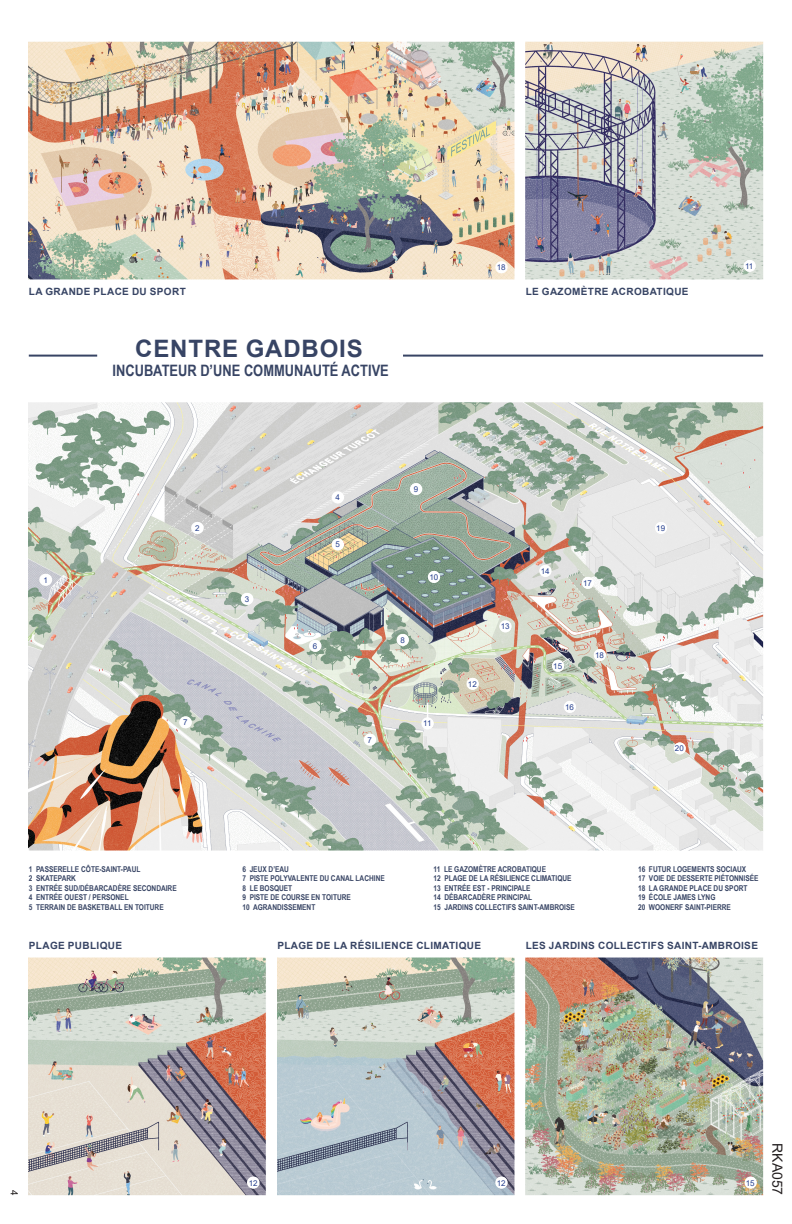
<style>
.page{position:relative;width:792px;height:1224px;background:#fff}
.page>*{position:absolute;margin:0;border:0;box-sizing:border-box;transform-origin:0 0}
.t1{font:700 24px "Arial";letter-spacing:.035em;color:#374464}
.t2{font:700 15.7px "Arial Narrow";color:#374464}
.t3{font:14px "Arial";color:#231f20}
.t4{font:700 10px "Arial";letter-spacing:.035em;color:#374464}
.t5{font:10px "Arial";color:#231f20}
.t6{font:italic 700 8.2px "Arial";color:#fff;scale:.94 1}
.t7{font:700 8px/9.6px "Arial Narrow";color:#374464}
.t8{font:8px "Arial";color:#253f8e}
</style>
<div class="page">
<hr style="left:403px;top:355px;width:360px;height:2px;background:#374464">
<hr style="left:29px;top:355px;width:68px;height:2px;background:#374464">
<img style="left:29px;top:42px;width:486px;height:237px">
<img style="left:526px;top:42px;width:237px;height:237px">
<img style="left:29px;top:402px;width:734px;height:448px">
<img style="left:29px;top:958px;width:237px;height:237px">
<img style="left:277px;top:958px;width:238px;height:237px">
<img style="left:526px;top:958px;width:237px;height:237px">
<div style="left:655px;top:522px;width:12px;height:12px;background:#fff;border-radius:50%"></div>
<div style="left:582px;top:577px;width:12px;height:12px;background:#fff;border-radius:50%"></div>
<div style="left:674px;top:743px;width:12px;height:11px;background:#fff;border-radius:50%"></div>
<div style="left:364px;top:734px;width:12px;height:12px;background:#fff;border-radius:50%"></div>
<div style="left:310px;top:640px;width:11px;height:12px;background:#fff;border-radius:50%"></div>
<div style="left:428px;top:571px;width:12px;height:12px;background:#fff;border-radius:50%"></div>
<div style="left:540px;top:565px;width:12px;height:12px;background:#fff;border-radius:50%"></div>
<div style="left:410px;top:483px;width:12px;height:12px;background:#fff;border-radius:50%"></div>
<div style="left:332px;top:539px;width:12px;height:11px;background:#fff;border-radius:50%"></div>
<div style="left:500px;top:620px;width:12px;height:12px;background:#fff;border-radius:50%"></div>
<div style="left:594px;top:649px;width:12px;height:12px;background:#fff;border-radius:50%"></div>
<div style="left:496px;top:261px;width:12px;height:12px;background:#fff;border-radius:50%"></div>
<div style="left:564px;top:701px;width:12px;height:12px;background:#fff;border-radius:50%"></div>
<div style="left:397px;top:634px;width:12px;height:12px;background:#fff;border-radius:50%"></div>
<div style="left:242px;top:593px;width:11px;height:12px;background:#fff;border-radius:50%"></div>
<div style="left:192px;top:522px;width:12px;height:12px;background:#fff;border-radius:50%"></div>
<div style="left:40px;top:574px;width:12px;height:12px;background:#fff;border-radius:50%"></div>
<div style="left:180px;top:716px;width:12px;height:12px;background:#fff;border-radius:50%"></div>
<div style="left:467px;top:678px;width:12px;height:12px;background:#fff;border-radius:50%"></div>
<div style="left:248px;top:1177px;width:12px;height:12px;background:#fff;border-radius:50%"></div>
<div style="left:496px;top:1177px;width:12px;height:12px;background:#fff;border-radius:50%"></div>
<div style="left:422px;top:717px;width:12px;height:12px;background:#fff;border-radius:50%"></div>
<div style="left:744px;top:260px;width:12px;height:12px;background:#fff;border-radius:50%"></div>
<div style="left:552px;top:660px;width:12px;height:12px;background:#fff;border-radius:50%"></div>
<div style="left:745px;top:1177px;width:12px;height:12px;background:#fff;border-radius:50%"></div>
<div style="left:332px;top:491px;width:12px;height:12px;background:#fff;border-radius:50%"></div>
<svg style="left:427px;top:703px;width:1px;height:14px"></svg>
<svg style="left:187px;top:679px;width:95px;height:63px;background:#c1c6c9"></svg>
<p class="t4" style="left:29px;top:286px;width:158px">LA GRANDE PLACE DU SPORT</p>
<h1 class="t1" style="left:135px;top:335px;width:229px">CENTRE GADBOIS</h1>
<h2 class="t2" style="left:112px;top:361px;width:278px">INCUBATEUR D’UNE COMMUNAUTÉ ACTIVE</h2>
<p class="t8" style="left:44px;top:575px;width:6px">1</p>
<p class="t8" style="left:195px;top:524px;width:6px">2</p>
<p class="t8" style="left:245px;top:595px;width:6px">3</p>
<p class="t6" style="left:292px;top:478px;width:108px;rotate:-31deg">ÉCHANGEUR TURCOT</p>
<p class="t8" style="left:335px;top:493px;width:6px">4</p>
<p class="t8" style="left:335px;top:540px;width:6px">5</p>
<p class="t8" style="left:414px;top:485px;width:6px">9</p>
<p class="t8" style="left:429px;top:573px;width:10px">10</p>
<p class="t8" style="left:313px;top:642px;width:6px">6</p>
<p class="t8" style="left:400px;top:636px;width:6px">8</p>
<p class="t8" style="left:183px;top:718px;width:6px">7</p>
<p class="t8" style="left:368px;top:735px;width:6px">7</p>
<p class="t8" style="left:423px;top:719px;width:10px">11</p>
<p class="t8" style="left:497px;top:263px;width:10px">18</p>
<p class="t4" style="left:526px;top:286px;width:164px">LE GAZOMÈTRE ACROBATIQUE</p>
<p class="t8" style="left:468px;top:679px;width:10px">12</p>
<p class="t8" style="left:501px;top:622px;width:10px">13</p>
<p class="t8" style="left:541px;top:567px;width:10px">14</p>
<p class="t8" style="left:583px;top:579px;width:10px">17</p>
<p class="t8" style="left:553px;top:661px;width:10px">15</p>
<p class="t8" style="left:565px;top:703px;width:10px">16</p>
<p class="t8" style="left:595px;top:651px;width:10px">18</p>
<p class="t8" style="left:656px;top:524px;width:10px">19</p>
<p class="t8" style="left:675px;top:744px;width:10px">20</p>
<p class="t8" style="left:745px;top:262px;width:10px">11</p>
<p class="t7" style="left:29px;top:864px;width:149px">1 PASSERELLE CÔTE-SAINT-PAUL<br>2 SKATEPARK<br>3 ENTRÉE SUD/DÉBARCADÈRE SECONDAIRE<br>4 ENTRÉE OUEST / PERSONEL<br>5 TERRAIN DE BASKETBALL EN TOITURE</p>
<p class="t7" style="left:242px;top:864px;width:144px">6 JEUX D’EAU<br>7 PISTE POLYVALENTE DU CANAL LACHINE<br>8 LE BOSQUET<br>9 PISTE DE COURSE EN TOITURE<br>10 AGRANDISSEMENT</p>
<p class="t7" style="left:433px;top:864px;width:143px">11 LE GAZOMÈTRE ACROBATIQUE<br>12 PLAGE DE LA RÉSILIENCE CLIMATIQUE<br>13 ENTRÉE EST - PRINCIPALE<br>14 DÉBARCADÈRE PRINCIPAL<br>15 JARDINS COLLECTIFS SAINT-AMBROISE</p>
<p class="t7" style="left:638px;top:864px;width:122px">16 FUTUR LOGEMENTS SOCIAUX<br>17 VOIE DE DESSERTE PIÉTONNISÉE<br>18 LA GRANDE PLACE DU SPORT<br>19 ÉCOLE JAMES LYNG<br>20 WOONERF SAINT-PIERRE</p>
<p class="t4" style="left:29px;top:940px;width:95px">PLAGE PUBLIQUE</p>
<p class="t4" style="left:277px;top:940px;width:205px">PLAGE DE LA RÉSILIENCE CLIMATIQUE</p>
<p class="t4" style="left:526px;top:940px;width:234px">LES JARDINS COLLECTIFS SAINT-AMBROISE</p>
<p class="t5" style="left:20px;top:1190px;width:7px;rotate:90deg">4</p>
<p class="t8" style="left:249px;top:1178px;width:10px">12</p>
<p class="t8" style="left:497px;top:1178px;width:10px">12</p>
<p class="t8" style="left:746px;top:1178px;width:10px">15</p>
<h3 class="t3" style="left:785px;top:1143px;width:54px;rotate:90deg">RKA057</h3>
</div>
